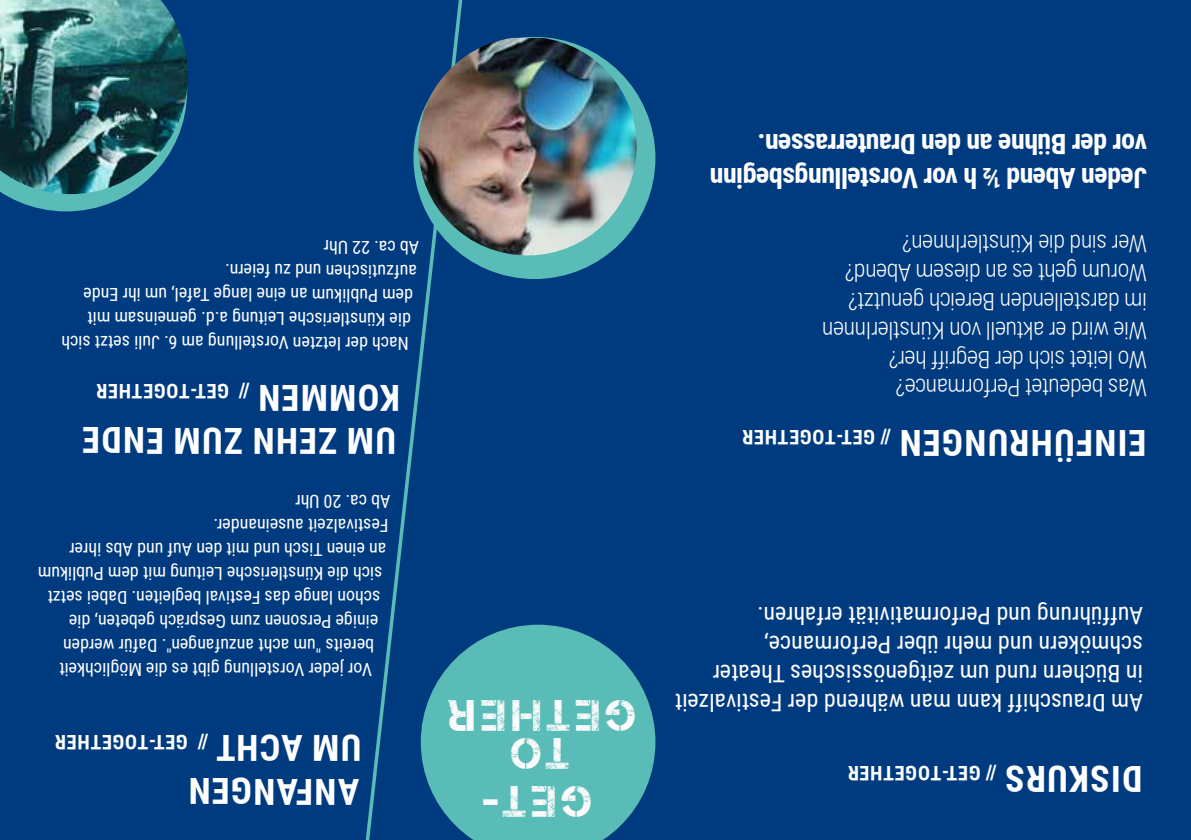
<style>
.page{position:relative;width:1191px;height:840px;background:#fff}
.page>*{position:absolute;margin:0;border:0;box-sizing:border-box;transform-origin:0 0}
.t1{font:44px/48px "Captureit";letter-spacing:.125em;color:#fbfbfc;text-align:center}
.t2{font:700 36px "Roboto Condensed";letter-spacing:.03em;color:#fff}
.t3{font:700 28px/33.6px "Roboto Condensed";letter-spacing:-.02em;color:#fff}
.t4{font:300 24px/28.8px "Roboto Condensed";letter-spacing:-.02em;color:#fff}
.t5{font:24px/28.8px "Roboto Condensed";color:#fff}
.t6{font:700 20px "Roboto Condensed";letter-spacing:.035em;color:#fff}
.t7{font:18px "Roboto Condensed";letter-spacing:-.005em;color:#fff}
</style>
<div class="page">
<div style="left:0;top:0;width:1191px;height:839px;background:#003b7f"></div>
<svg style="left:4px;top:194px;width:125px;height:17px"></svg>
<svg style="left:365px;top:0;width:120px;height:839px"></svg>
<div style="left:413px;top:37px;width:242px;height:242px;background:#5abcb6;border-radius:50%"></div>
<img style="left:418px;top:38px;width:218px;height:217px">
<img style="left:0;top:0;width:188px;height:194px">
<svg style="left:421px;top:624px;width:234px;height:215px;fill:#5abcb6"></svg>
<p class="t7" style="left:419px;top:259px;width:97px;rotate:-180deg">Ab ca. 22 Uhr</p>
<p class="t7" style="left:417px;top:283px;width:194px;rotate:-180deg">aufzutischen und zu feiern.</p>
<p class="t7" style="left:413px;top:307px;width:331px;rotate:-180deg">dem Publikum an eine lange Tafel, um ihr Ende</p>
<p class="t7" style="left:411px;top:331px;width:325px;rotate:-180deg">die Künstlerische Leitung a.d. gemeinsam mit</p>
<p class="t7" style="left:409px;top:355px;width:349px;rotate:-180deg">Nach der letzten Vorstellung am 6. Juli setzt sich</p>
<p class="t6" style="left:249px;top:405px;width:155px;rotate:-180deg">// GET-TOGETHER</p>
<h2 class="t2" style="left:400px;top:422px;width:143px;rotate:-180deg">KOMMEN</h2>
<h2 class="t2" style="left:396px;top:465px;width:315px;rotate:-180deg">UM ZEHN ZUM ENDE</h2>
<p class="t7" style="left:390px;top:514px;width:97px;rotate:-180deg">Ab ca. 20 Uhr</p>
<p class="t7" style="left:388px;top:538px;width:177px;rotate:-180deg">Festivalzeit auseinander.</p>
<p class="t7" style="left:386px;top:561px;width:319px;rotate:-180deg">an einen Tisch und mit den Auf und Abs ihrer</p>
<p class="t7" style="left:382px;top:585px;width:346px;rotate:-180deg">sich die Künstlerische Leitung mit dem Publikum</p>
<p class="t7" style="left:380px;top:609px;width:334px;rotate:-180deg">schon lange das Festival begleiten. Dabei setzt</p>
<p class="t7" style="left:378px;top:633px;width:311px;rotate:-180deg">einige Personen zum Gespräch gebeten, die</p>
<p class="t7" style="left:374px;top:657px;width:313px;rotate:-180deg">bereits "um acht anzufangen". Dafür werden</p>
<p class="t7" style="left:372px;top:681px;width:314px;rotate:-180deg">Vor jeder Vorstellung gibt es die Möglichkeit</p>
<p class="t6" style="left:208px;top:755px;width:155px;rotate:-180deg">// GET-TOGETHER</p>
<h2 class="t2" style="left:361px;top:773px;width:147px;rotate:-180deg">UM ACHT</h2>
<h2 class="t2" style="left:359px;top:816px;width:172px;rotate:-180deg">ANFANGEN</h2>
<h1 class="t1" style="left:635px;top:739px;width:188px;rotate:-180deg">getheR</h1>
<h1 class="t1" style="left:591px;top:825px;width:110px;rotate:-180deg">get&shy;to</h1>
<h3 class="t3" style="left:1147px;top:196px;width:439px;rotate:-180deg">Jeden Abend ½ h vor Vorstellungsbeginn vor der Bühne an den Drauterrassen.</h3>
<h3 class="t4" style="left:1147px;top:403px;width:326px;rotate:-180deg">Was bedeutet Performance?<br>Wo leitet sich der Begriff her?<br>Wie wird er aktuell von KünstlerInnen im darstellenden Bereich genutzt?<br>Worum geht es an diesem Abend?<br>Wer sind die KünstlerInnen?</h3>
<p class="t6" style="left:891px;top:450px;width:150px;rotate:-180deg">// GET-TOGETHER</p>
<h2 class="t2" style="left:1146px;top:467px;width:248px;rotate:-180deg">EINFÜHRUNGEN</h2>
<h3 class="t5" style="left:1143px;top:717px;width:469px;rotate:-180deg">Am Drauschiff kann man während der Festivalzeit in Büchern rund um zeitgenössisches Theater schmökern und mehr über Performance, Aufführung und Performativität erfahren.</h3>
<p class="t6" style="left:996px;top:786px;width:150px;rotate:-180deg">// GET-TOGETHER</p>
<h2 class="t2" style="left:1142px;top:803px;width:138px;rotate:-180deg">DISKURS</h2>
</div>
